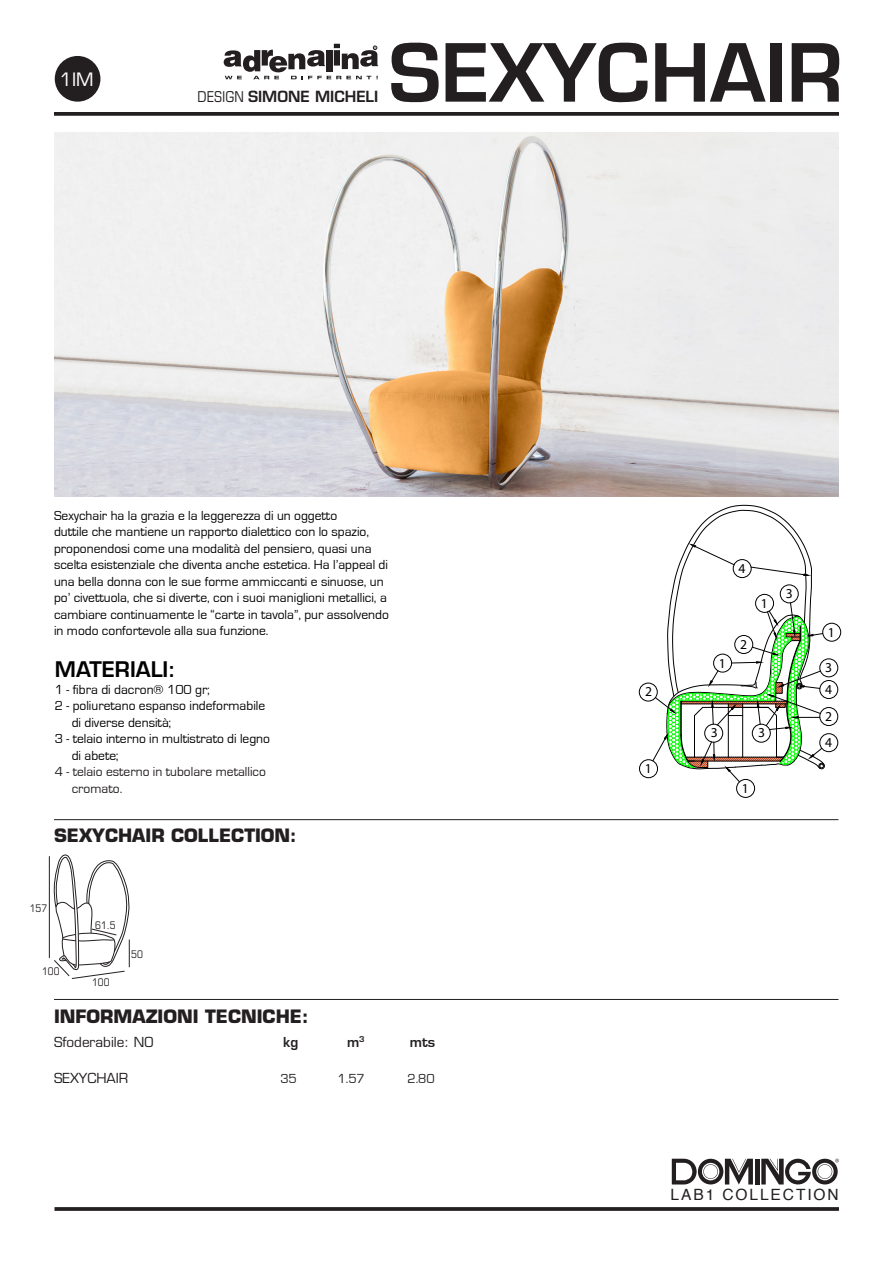
<style>
.page{position:relative;width:893px;height:1263px;background:#fff}
.page>*{position:absolute;margin:0;border:0;box-sizing:border-box;transform-origin:0 0}
.t1{font:600 78px "Eurostile";color:#231f20}
.t2{font:600 21px "Eurostile";color:#000001}
.t3{font:700 18px "Eurostile";color:#231f20}
.t4{font:18px "Eurostile";color:#fff}
.t5{font:15.45px "Helvetica";letter-spacing:.125em;color:#231f20}
.t6{font:600 15px "Eurostile";color:#231f20}
.t7{font:700 15px "Eurostile";color:#231f20}
.t8{font:700 13.65px "Romantic";color:#000}
.t9{font:13.5px/16.5px "Eurostile";color:#000001}
.t10{font:13.5px/16.5px "Eurostile";color:#231f20}
.t11{font:13.5px "Eurostile";color:#231f20}
.t12{font:condensed 10.5px "Eurostile";color:#231f20}
.s1{font-weight:400;font-stretch:condensed}
</style>
<div class="page">
<svg style="left:54px;top:112px;width:785px;height:4px;background:#302c2d"></svg>
<svg style="left:55px;top:1207px;width:784px;height:4px;background:#302c2d"></svg>
<hr style="left:755px;top:1159px;width:4px;height:25px;background:#231f20">
<svg style="left:761px;top:1159px;width:78px;height:25px"></svg>
<svg style="left:672px;top:1159px;width:81px;height:25px"></svg>
<hr style="left:54px;top:819px;width:784px;height:1px;background:#231f20">
<div style="left:820px;top:680px;width:18px;height:19px;border:1px solid #000;border-radius:50%"></div>
<div style="left:820px;top:733px;width:18px;height:19px;border:1px solid #000;border-radius:50%"></div>
<div style="left:823px;top:623px;width:18px;height:18px;border:1px solid #000;border-radius:50%"></div>
<div style="left:820px;top:707px;width:18px;height:19px;border:1px solid #000;border-radius:50%"></div>
<div style="left:736px;top:779px;width:19px;height:18px;border:1px solid #000;border-radius:50%"></div>
<div style="left:639px;top:683px;width:18px;height:18px;border:1px solid #000;border-radius:50%"></div>
<div style="left:639px;top:759px;width:19px;height:19px;border:1px solid #000;border-radius:50%"></div>
<div style="left:820px;top:659px;width:18px;height:18px;border:1px solid #000;border-radius:50%"></div>
<svg style="left:653px;top:505px;width:171px;height:277px"></svg>
<img style="left:54px;top:132px;width:785px;height:365px">
<hr style="left:54px;top:999px;width:784px;height:1px;background:#231f20">
<hr style="left:49px;top:856px;width:1px;height:102px;background:#231f20">
<svg style="left:54px;top:854px;width:76px;height:125px"></svg>
<div style="left:55px;top:56px;width:45px;height:46px;background:#231f20;border-radius:50%"></div>
<svg style="left:224px;top:44px;width:154px;height:35px"></svg>
<p class="t4" style="left:60px;top:69px;width:35px">1IM</p>
<p class="t6" style="left:198px;top:87px;width:182px"><span class="s1">DESIGN</span> SIMONE MICHELI</p>
<p class="t1" style="left:389px;top:24px;width:456px">SEXYCHAIR</p>
<p class="t9" style="left:54px;top:507px;width:336px">Sexychair ha la grazia e la leggerezza di un oggetto<br>duttile che mantiene un rapporto dialettico con lo spazio, proponendosi come una modalità del pensiero, quasi una scelta esistenziale che diventa anche estetica. Ha l’appeal di una bella donna con le sue forme ammiccanti e sinuose, un po’ civettuola, che si diverte, con i suoi maniglioni metallici, a cambiare continuamente le “carte in tavola”, pur assolvendo in modo confortevole alla sua funzione.</p>
<p class="t8" style="left:338px;top:560px;width:8px">4</p>
<p class="t8" style="left:738px;top:560px;width:8px">4</p>
<p class="t8" style="left:740px;top:636px;width:8px">2</p>
<p class="t8" style="left:761px;top:595px;width:8px">1</p>
<p class="t2" style="left:55px;top:656px;width:122px">MATERIALI:</p>
<p class="t9" style="left:55px;top:681px;width:157px">1 - fibra di dacron® 100 gr;</p>
<p class="t9" style="left:55px;top:698px;width:212px">2 - poliuretano espanso indeformabile</p>
<p class="t9" style="left:72px;top:714px;width:101px">di diverse densità;</p>
<p class="t9" style="left:55px;top:731px;width:217px">3 - telaio interno in multistrato di legno</p>
<p class="t9" style="left:72px;top:747px;width:48px">di abete;</p>
<p class="t10" style="left:72px;top:764px;width:196px;text-indent:-17px">4 - telaio esterno in tubolare metallico cromato.</p>
<p class="t3" style="left:54px;top:824px;width:244px">SEXYCHAIR COLLECTION:</p>
<p class="t8" style="left:645px;top:683px;width:8px">2</p>
<p class="t8" style="left:645px;top:760px;width:8px">1</p>
<p class="t8" style="left:719px;top:655px;width:8px">1</p>
<p class="t8" style="left:711px;top:724px;width:8px">3</p>
<p class="t8" style="left:758px;top:724px;width:8px">3</p>
<p class="t8" style="left:742px;top:780px;width:8px">1</p>
<p class="t8" style="left:786px;top:585px;width:8px">3</p>
<p class="t12" style="left:30px;top:902px;width:19px">157</p>
<p class="t12" style="left:42px;top:965px;width:19px">100</p>
<p class="t12" style="left:95px;top:919px;width:22px">61.5</p>
<p class="t12" style="left:92px;top:976px;width:19px">100</p>
<p class="t12" style="left:131px;top:947px;width:13px">50</p>
<p class="t3" style="left:54px;top:1005px;width:256px">INFORMAZIONI TECNICHE:</p>
<p class="t11" style="left:54px;top:1034px;width:101px">Sfoderabile: NO</p>
<p class="t7" style="left:283px;top:1034px;width:17px">kg</p>
<p class="t7" style="left:347px;top:1034px;width:19px">m<sup>3</sup></p>
<p class="t7" style="left:410px;top:1034px;width:27px">mts</p>
<p class="t11" style="left:54px;top:1069px;width:76px">SEXYCHAIR</p>
<p class="t10" style="left:280px;top:1070px;width:18px">35</p>
<p class="t10" style="left:337px;top:1070px;width:29px">1.57</p>
<p class="t10" style="left:407px;top:1070px;width:29px">2.80</p>
<p class="t8" style="left:828px;top:624px;width:8px">1</p>
<p class="t8" style="left:825px;top:659px;width:8px">3</p>
<p class="t8" style="left:825px;top:681px;width:8px">4</p>
<p class="t8" style="left:825px;top:708px;width:8px">2</p>
<p class="t8" style="left:825px;top:734px;width:8px">4</p>
<p class="t5" style="left:671px;top:1182px;width:170px">LAB1 COLLECTION</p>
</div>
